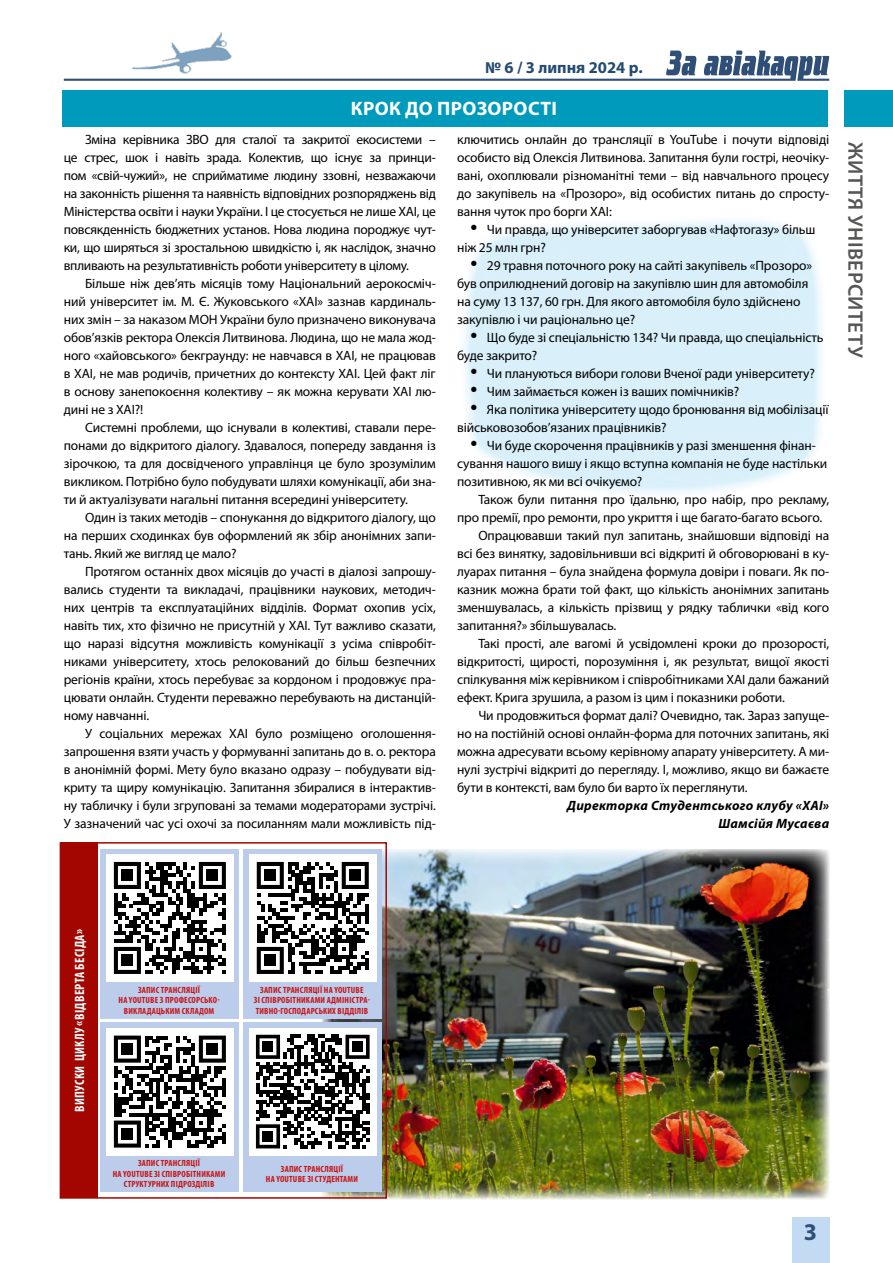
<style>
.page{position:relative;width:893px;height:1263px;background:#fff}
.page>*{position:absolute;margin:0;border:0;box-sizing:border-box;transform-origin:0 0}
.t1{font:700 24px "Myriad Pro";color:#304f78}
.t2{font:600 21px "Myriad Pro";letter-spacing:.02em;color:#565655}
.t3{font:700 19.5px "Myriad Pro";letter-spacing:.02em;color:#fff}
.t4{font:700 16.5px "Myriad Pro";color:#234a71}
.t5{font:13.5px/18px "Myriad Pro";letter-spacing:-.01em;color:#000;text-align:justify}
.t6{font:italic 700 13.5px/18px "Myriad Pro";letter-spacing:.02em;color:#000;text-align:right}
.t7{font:700 condensed 13.5px "Myriad Pro";letter-spacing:.02em;color:#fff}
.t8{font:700 condensed 9px/10.5px "Myriad Pro";letter-spacing:.02em;color:#c51415;text-align:center}
</style>
<div class="page">
<img style="left:171px;top:32px;width:57px;height:19px">
<div style="left:792px;top:1217px;width:37px;height:46px;background:#c3daf3"></div>
<svg style="left:64px;top:51px;width:765px;height:30px"></svg>
<img style="left:322px;top:849px;width:507px;height:350px">
<div style="left:60px;top:842px;width:327px;height:357px;border:2px solid #a30600"></div>
<svg style="left:464px;top:220px;width:358px;height:274px;background:#ddf1fa"></svg>
<div style="left:844px;top:90px;width:49px;height:36px;background:#009abd"></div>
<div style="left:61px;top:843px;width:36px;height:355px;background:#a30600"></div>
<div style="left:63px;top:90px;width:765px;height:36px;background:#009abd"></div>
<div style="left:100px;top:849px;width:139px;height:169px;background:#bccdeb"></div>
<div style="left:106px;top:854px;width:128px;height:128px;background:#fff"></div>
<svg style="left:114px;top:862px;width:112px;height:112px"></svg>
<div style="left:122px;top:870px;width:11px;height:11px;background:#000"></div>
<div style="left:207px;top:870px;width:11px;height:11px;background:#000"></div>
<div style="left:122px;top:955px;width:11px;height:11px;background:#000"></div>
<div style="left:243px;top:849px;width:139px;height:169px;background:#bccdeb"></div>
<div style="left:249px;top:854px;width:127px;height:128px;background:#fff"></div>
<svg style="left:257px;top:862px;width:112px;height:112px"></svg>
<div style="left:264px;top:870px;width:12px;height:11px;background:#000"></div>
<div style="left:349px;top:870px;width:12px;height:11px;background:#000"></div>
<div style="left:264px;top:955px;width:12px;height:11px;background:#000"></div>
<div style="left:100px;top:1023px;width:139px;height:169px;background:#bccdeb"></div>
<div style="left:106px;top:1028px;width:128px;height:127px;background:#fff"></div>
<svg style="left:114px;top:1035px;width:112px;height:112px"></svg>
<div style="left:122px;top:1043px;width:11px;height:12px;background:#000"></div>
<div style="left:207px;top:1043px;width:11px;height:12px;background:#000"></div>
<div style="left:122px;top:1128px;width:11px;height:12px;background:#000"></div>
<div style="left:243px;top:1023px;width:139px;height:169px;background:#bccdeb"></div>
<div style="left:249px;top:1028px;width:127px;height:127px;background:#fff"></div>
<svg style="left:256px;top:1035px;width:114px;height:113px"></svg>
<div style="left:263px;top:1042px;width:10px;height:10px;background:#000"></div>
<div style="left:352px;top:1042px;width:11px;height:10px;background:#000"></div>
<div style="left:263px;top:1131px;width:10px;height:10px;background:#000"></div>
<svg style="left:471px;top:225px;width:6px;height:5px"></svg>
<svg style="left:471px;top:261px;width:6px;height:5px"></svg>
<svg style="left:471px;top:333px;width:6px;height:5px"></svg>
<svg style="left:471px;top:369px;width:6px;height:5px"></svg>
<svg style="left:471px;top:387px;width:6px;height:5px"></svg>
<svg style="left:471px;top:405px;width:6px;height:5px"></svg>
<svg style="left:471px;top:441px;width:6px;height:5px"></svg>
<p class="t4" style="left:485px;top:57px;width:159px">№ 6 / 3 липня 2024 р.</p>
<h3 class="t3" style="left:351px;top:96px;width:208px">КРОК ДО ПРОЗОРОСТІ</h3>
<p class="t5" style="left:85px;top:130px;width:352px">Зміна керівника ЗВО для сталої та закритої екосистеми –</p>
<p class="t5" style="left:64px;top:148px;width:374px">це стрес, шок і навіть зрада. Колектив, що існує за принци&shy;пом «свій-чужий», не сприйматиме людину ззовні, незважаючи на законність рішення та наявність відповідних розпоряджень від Міністерства освіти і науки України. І це стосується не лише ХАІ, це повсякденність бюджетних установ. Нова людина породжує чут&shy;ки, що ширяться зі зростальною швидкістю і, як наслідок, значно впливають на результативність роботи університету в цілому.</p>
<p class="t5" style="left:64px;top:274px;width:374px;text-indent:21px">Більше ніж дев’ять місяців тому Національний аерокосміч&shy;ний університет ім. М. Є. Жуковського «ХАІ» зазнав кардиналь&shy;них змін – за наказом МОН України було призначено виконувача обов’язків ректора Олексія Литвинова. Людина, що не мала жод&shy;ного «хайовського» бекграунду: не навчався в ХАІ, не працював в ХАІ, не мав родичів, причетних до контексту ХАІ. Цей факт ліг в основу занепокоєння колективу – як можна керувати ХАІ лю&shy;дині не з ХАІ?!</p>
<p class="t5" style="left:64px;top:418px;width:374px;text-indent:21px">Системні проблеми, що існували в колективі, ставали пере&shy;понами до відкритого діалогу. Здавалося, попереду завдання із зірочкою, та для досвідченого управлінця це було зрозумілим викликом. Потрібно було побудувати шляхи комунікації, аби зна&shy;ти й актуалізувати нагальні питання всередині університету.</p>
<p class="t5" style="left:64px;top:508px;width:374px;text-indent:21px">Один із таких методів – спонукання до відкритого діалогу, що на перших сходинках був оформлений як збір анонімних запи&shy;тань. Який же вигляд це мало?</p>
<p class="t5" style="left:64px;top:562px;width:374px;text-indent:21px">Протягом останніх двох місяців до участі в діалозі запрошу&shy;вались студенти та викладачі, працівники наукових, методич&shy;них центрів та експлуатаційних відділів. Формат охопив усіх, навіть тих, хто фізично не присутній у ХАІ. Тут важливо сказати, що наразі відсутня можливість комунікації з усіма співробіт&shy;никами університету, хтось релокований до більш безпечних регіонів країни, хтось перебуває за кордоном і продовжує пра&shy;цювати онлайн. Студенти переважно перебувають на дистанцій&shy;ному навчанні.</p>
<p class="t5" style="left:64px;top:724px;width:374px;text-indent:21px">У соціальних мережах ХАІ було розміщено оголошення&shy;запрошення взяти участь у формуванні запитань до в. о. ректора в анонімній формі. Мету було вказано одразу – побудувати від&shy;криту та щиру комунікацію. Запитання збиралися в інтерактив&shy;ну табличку і були згруповані за темами модераторами зустрічі.<br>У зазначений час усі охочі за посиланням мали можливість під-</p>
<p class="t5" style="left:457px;top:130px;width:374px">ключитись онлайн до трансляції в YouTube і почути відповіді особисто від Олексія Литвинова. Запитання були гострі, неочіку&shy;вані, охоплювали різноманітні теми – від навчального процесу до закупівель на «Прозоро», від особистих питань до спросту&shy;вання чуток про борги ХАІ:</p>
<p class="t5" style="left:457px;top:220px;width:360px;text-indent:30px">Чи правда, що університет заборгував «Нафтогазу» більш ніж 25 млн грн?</p>
<p class="t5" style="left:457px;top:256px;width:356px;text-align:left;text-indent:30px">29 травня поточного року на сайті закупівель «Прозоро» був оприлюднений договір на закупівлю шин для автомобіля на суму 13 137, 60 грн. Для якого автомобіля було здійснено закупівлю і чи раціонально це?</p>
<p class="t5" style="left:457px;top:328px;width:368px;text-indent:30px">Що буде зі спеціальністю 134? Чи правда, що спеціальність буде закрито?</p>
<p class="t5" style="left:487px;top:364px;width:329px">Чи плануються вибори голови Вченої ради університету?</p>
<p class="t5" style="left:487px;top:382px;width:254px">Чим займається кожен із ваших помічників?</p>
<p class="t5" style="left:487px;top:400px;width:343px">Яка політика університету щодо бронювання від мобілізації</p>
<p class="t5" style="left:457px;top:418px;width:211px">військовозобов’язаних працівників?</p>
<p class="t5" style="left:487px;top:436px;width:330px">Чи буде скорочення працівників у разі зменшення фінан-</p>
<p class="t5" style="left:457px;top:454px;width:372px">сування нашого вишу і якщо вступна компанія не буде настільки</p>
<p class="t5" style="left:457px;top:472px;width:187px">позитивною, як ми всі очікуємо?</p>
<p class="t5" style="left:478px;top:490px;width:352px">Також були питання про їдальню, про набір, про рекламу,</p>
<p class="t5" style="left:457px;top:508px;width:367px">про премії, про ремонти, про укриття і ще багато-багато всього.</p>
<p class="t5" style="left:478px;top:526px;width:352px">Опрацювавши такий пул запитань, знайшовши відповіді на</p>
<p class="t5" style="left:457px;top:544px;width:374px">всі без винятку, задовільнивши всі відкриті й обговорювані в ку-</p>
<p class="t5" style="left:457px;top:562px;width:374px">луарах питання – була знайдена формула довіри і поваги. Як по-</p>
<p class="t5" style="left:457px;top:580px;width:374px">казник можна брати той факт, що кількість анонімних запитань</p>
<p class="t5" style="left:457px;top:598px;width:374px">зменшувалась, а кількість прізвищ у рядку таблички «від кого</p>
<p class="t5" style="left:457px;top:616px;width:161px">запитання?» збільшувалась.</p>
<p class="t5" style="left:478px;top:634px;width:352px">Такі прості, але вагомі й усвідомлені кроки до прозорості,</p>
<p class="t5" style="left:457px;top:652px;width:374px">відкритості, щирості, порозуміння і, як результат, вищої якості</p>
<p class="t5" style="left:457px;top:670px;width:374px">спілкування між керівником і співробітниками ХАІ дали бажаний</p>
<p class="t5" style="left:457px;top:688px;width:329px">ефект. Крига зрушила, а разом із цим і показники роботи.</p>
<p class="t5" style="left:478px;top:706px;width:352px">Чи продовжиться формат далі? Очевидно, так. Зараз запуще-</p>
<p class="t5" style="left:457px;top:724px;width:374px">но на постійній основі онлайн-форма для поточних запитань, які</p>
<p class="t5" style="left:457px;top:742px;width:374px">можна адресувати всьому керівному апарату університету. А ми-</p>
<p class="t5" style="left:457px;top:760px;width:374px">нулі зустрічі відкриті до перегляду. І, можливо, якщо ви бажаєте</p>
<p class="t5" style="left:457px;top:778px;width:292px">бути в контексті, вам було би варто їх переглянути.</p>
<p class="t6" style="left:567px;top:796px;width:264px">Директорка Студентського клубу «ХАІ»<br>Шамсійя Мусаєва</p>
<h2 class="t2" style="left:869px;top:142px;width:217px;rotate:90deg">ЖИТТЯ УНІВЕРСИТЕТУ</h2>
<p class="t7" style="left:71px;top:1112px;width:184px;rotate:-90deg">ВИПУСКИ ЦИКЛУ «ВІДВЕРТА БЕСІДА»</p>
<p class="t8" style="left:119px;top:984px;width:103px">ЗАПИС ТРАНСЛЯЦІЇ<br>НА YOUTUBE З ПРОФЕСОРСЬКО-<br>ВИКЛАДАЦЬКИМ СКЛАДОМ</p>
<p class="t8" style="left:254px;top:984px;width:118px">ЗАПИС ТРАНСЛЯЦІЇ НА YOUTUBE<br>ЗІ СПІВРОБІТНИКАМИ АДМІНІСТРА-<br>ТИВНО-ГОСПОДАРСЬКИХ ВІДДІЛІВ</p>
<p class="t8" style="left:113px;top:1158px;width:114px">ЗАПИС ТРАНСЛЯЦІЇ<br>НА YOUTUBE ЗІ СПІВРОБІТНИКАМИ<br>СТРУКТУРНИХ ПІДРОЗДІЛІВ</p>
<p class="t8" style="left:266px;top:1163px;width:94px">ЗАПИС ТРАНСЛЯЦІЇ<br>НА YOUTUBE ЗІ СТУДЕНТАМИ</p>
<h1 class="t1" style="left:804px;top:1216px;width:15px">3</h1>
</div>
